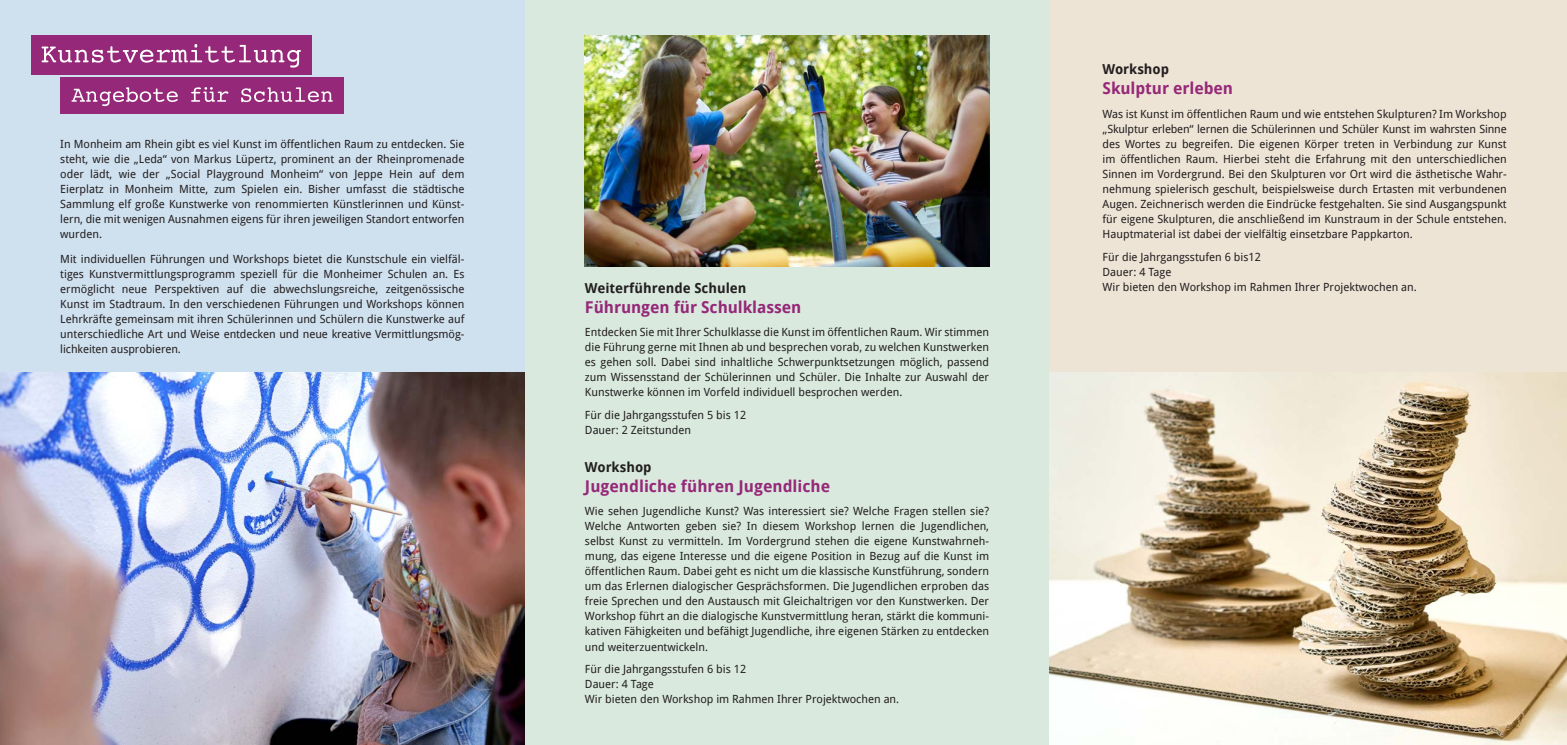
<style>
.page{position:relative;width:1567px;height:745px;background:#fff}
.page>*{position:absolute;margin:0;border:0;box-sizing:border-box;transform-origin:0 0}
.t1{font:700 16.25px "Droid Sans";letter-spacing:-.005em;color:#952878}
.t2{font:700 13.75px "Droid Sans";color:#231f20}
.t3{font:11.25px/15px "Droid Sans";color:#231f20;text-align:justify}
</style>
<div class="page">
<div style="left:524px;top:0;width:525px;height:744px;background:#d9e9de"></div>
<div style="left:0;top:0;width:524px;height:372px;background:#cfe0ee"></div>
<div style="left:1049px;top:0;width:517px;height:372px;background:#eee4d6"></div>
<img style="left:1049px;top:372px;width:517px;height:372px">
<div style="left:31px;top:35px;width:280px;height:40px;background:#952878"></div>
<svg style="left:42px;top:44px;width:259px;height:24px"></svg>
<div style="left:60px;top:77px;width:284px;height:36px;background:#952878"></div>
<svg style="left:71px;top:87px;width:262px;height:19px"></svg>
<img style="left:0;top:372px;width:524px;height:372px">
<img style="left:585px;top:35px;width:404px;height:231px">
<p class="t3" style="left:60px;top:136px;width:405px">In Monheim am Rhein gibt es viel Kunst im öffentlichen Raum zu entdecken. Sie steht, wie die „Leda“ von Markus Lüpertz, prominent an der Rheinpromenade oder lädt, wie der „Social Playground Monheim“ von Jeppe Hein auf dem Eierplatz in Monheim Mitte, zum Spielen ein. Bisher umfasst die städtische Sammlung elf große Kunstwerke von renommierten Künstlerinnen und Künst&shy;lern, die mit wenigen Ausnahmen eigens für ihren jeweiligen Standort entworfen wurden.</p>
<p class="t3" style="left:60px;top:251px;width:405px">Mit individuellen Führungen und Workshops bietet die Kunstschule ein vielfäl&shy;tiges Kunstvermittlungsprogramm speziell für die Monheimer Schulen an. Es ermöglicht neue Perspektiven auf die abwechslungsreiche, zeitgenössische Kunst im Stadtraum. In den verschiedenen Führungen und Workshops können Lehrkräfte gemeinsam mit ihren Schülerinnen und Schülern die Kunstwerke auf unterschiedliche Art und Weise entdecken und neue kreative Vermittlungsmög&shy;lichkeiten ausprobieren.</p>
<p class="t2" style="left:585px;top:278px;width:163px">Weiterführende Schulen</p>
<p class="t1" style="left:585px;top:295px;width:218px">Führungen für Schulklassen</p>
<p class="t3" style="left:585px;top:324px;width:405px">Entdecken Sie mit Ihrer Schulklasse die Kunst im öffentlichen Raum. Wir stimmen die Führung gerne mit Ihnen ab und besprechen vorab, zu welchen Kunstwerken es gehen soll. Dabei sind inhaltliche Schwerpunktsetzungen möglich, passend zum Wissensstand der Schülerinnen und Schüler. Die Inhalte zur Auswahl der Kunstwerke können im Vorfeld individuell besprochen werden.</p>
<p class="t3" style="left:585px;top:407px;width:163px">Für die Jahrgangsstufen 5 bis 12</p>
<p class="t3" style="left:585px;top:422px;width:108px">Dauer: 2 Zeitstunden</p>
<p class="t2" style="left:585px;top:456px;width:68px">Workshop</p>
<p class="t1" style="left:585px;top:474px;width:247px">Jugendliche führen Jugendliche</p>
<p class="t3" style="left:585px;top:503px;width:405px">Wie sehen Jugendliche Kunst? Was interessiert sie? Welche Fragen stellen sie?<br>Welche Antworten geben sie? In diesem Workshop lernen die Jugendlichen, selbst Kunst zu vermitteln. Im Vordergrund stehen die eigene Kunstwahrneh&shy;mung, das eigene Interesse und die eigene Position in Bezug auf die Kunst im öffentlichen Raum. Dabei geht es nicht um die klassische Kunstführung, sondern um das Erlernen dialogischer Gesprächsformen. Die Jugendlichen erproben das freie Sprechen und den Austausch mit Gleichaltrigen vor den Kunstwerken. Der Workshop führt an die dialogische Kunstvermittlung heran, stärkt die kommuni&shy;kativen Fähigkeiten und befähigt Jugendliche, ihre eigenen Stärken zu entdecken und weiterzuentwickeln.</p>
<p class="t3" style="left:585px;top:660px;width:163px">Für die Jahrgangsstufen 6 bis 12</p>
<p class="t3" style="left:585px;top:675px;width:70px">Dauer: 4 Tage</p>
<p class="t3" style="left:585px;top:690px;width:316px">Wir bieten den Workshop im Rahmen Ihrer Projektwochen an.</p>
<p class="t2" style="left:1102px;top:60px;width:68px">Workshop</p>
<p class="t1" style="left:1102px;top:77px;width:132px">Skulptur erleben</p>
<p class="t3" style="left:1102px;top:106px;width:405px">Was ist Kunst im öffentlichen Raum und wie entstehen Skulpturen? Im Workshop „Skulptur erleben“ lernen die Schülerinnen und Schüler Kunst im wahrsten Sinne des Wortes zu begreifen. Die eigenen Körper treten in Verbindung zur Kunst im öffentlichen Raum. Hierbei steht die Erfahrung mit den unterschiedlichen Sinnen im Vordergrund. Bei den Skulpturen vor Ort wird die ästhetische Wahr&shy;nehmung spielerisch geschult, beispielsweise durch Ertasten mit verbundenen Augen. Zeichnerisch werden die Eindrücke festgehalten. Sie sind Ausgangspunkt für eigene Skulpturen, die anschließend im Kunstraum in der Schule entstehen.<br>Hauptmaterial ist dabei der vielfältig einsetzbare Pappkarton.</p>
<p class="t3" style="left:1102px;top:249px;width:160px">Für die Jahrgangsstufen 6 bis12</p>
<p class="t3" style="left:1102px;top:264px;width:70px">Dauer: 4 Tage</p>
<p class="t3" style="left:1102px;top:279px;width:316px">Wir bieten den Workshop im Rahmen Ihrer Projektwochen an.</p>
</div>
